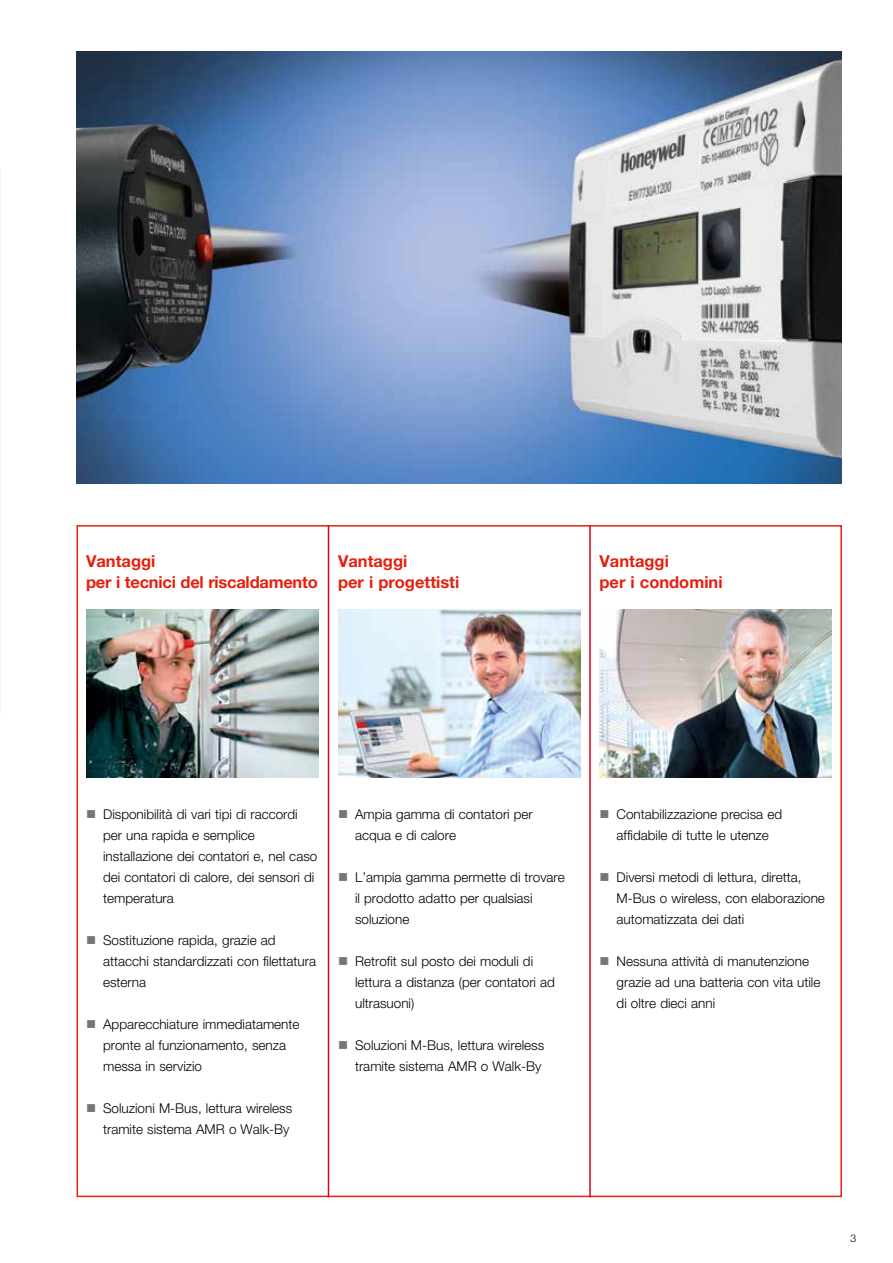
<style>
.page{position:relative;width:893px;height:1263px;background:#fff}
.page>*{position:absolute;margin:0;border:0;box-sizing:border-box;transform-origin:0 0}
.t1{font:700 16.5px/21px "Helvetica Neue";color:#e4200e}
.t2{font:300 13.5px/21px "Helvetica Neue";color:#000}
.t3{font:300 10.5px "Helvetica Neue";color:#000}
.s1{color:#70777a}
</style>
<div class="page">
<hr style="left:328px;top:525px;width:1px;height:672px;background:#e30018">
<hr style="left:589px;top:525px;width:2px;height:672px;background:#e30018">
<img style="left:338px;top:609px;width:242px;height:168px">
<img style="left:600px;top:609px;width:231px;height:168px">
<img style="left:86px;top:609px;width:233px;height:168px">
<img style="left:0;top:168px;width:1px;height:546px">
<img style="left:77px;top:51px;width:765px;height:432px">
<p class="t1" style="left:86px;top:550px;width:233px">Vantaggi<br>per i tecnici del riscaldamento</p>
<p class="t1" style="left:338px;top:550px;width:123px">Vantaggi<br>per i progettisti</p>
<p class="t1" style="left:600px;top:550px;width:125px">Vantaggi<br>per i condomini</p>
<p class="t2" style="left:103px;top:803px;width:216px;text-indent:-17px"><span class="s1">■</span> Disponibilità di vari tipi di raccordi per una rapida e semplice installazione dei contatori e, nel caso dei contatori di calore, dei sensori di temperatura</p>
<p class="t2" style="left:103px;top:929px;width:214px;text-indent:-17px"><span class="s1">■</span> Sostituzione rapida, grazie ad attacchi standardizzati con filettatura esterna</p>
<p class="t2" style="left:103px;top:1013px;width:198px;text-indent:-17px"><span class="s1">■</span> Apparecchiature immediatamente pronte al funzionamento, senza messa in servizio</p>
<p class="t2" style="left:86px;top:1097px;width:208px;text-align:right"><span class="s1">■</span> Soluzioni M-Bus, lettura wireless tramite sistema AMR o Walk-By</p>
<p class="t2" style="left:355px;top:803px;width:179px;text-indent:-17px"><span class="s1">■</span> Ampia gamma di contatori per acqua e di calore</p>
<p class="t2" style="left:355px;top:866px;width:211px;text-indent:-17px"><span class="s1">■</span> L’ampia gamma permette di trovare il prodotto adatto per qualsiasi soluzione</p>
<p class="t2" style="left:355px;top:950px;width:201px;text-indent:-17px"><span class="s1">■</span> Retrofit sul posto dei moduli di lettura a distanza (per contatori ad ultrasuoni)</p>
<p class="t2" style="left:338px;top:1034px;width:208px;text-align:right"><span class="s1">■</span> Soluzioni M-Bus, lettura wireless tramite sistema AMR o Walk-By</p>
<p class="t2" style="left:600px;top:803px;width:184px;text-align:center"><span class="s1">■</span> Contabilizzazione precisa ed affidabile di tutte le utenze</p>
<p class="t2" style="left:617px;top:866px;width:210px;text-indent:-17px"><span class="s1">■</span> Diversi metodi di lettura, diretta,<br>M-Bus o wireless, con elaborazione automatizzata dei dati</p>
<p class="t2" style="left:617px;top:950px;width:205px;text-indent:-17px"><span class="s1">■</span> Nessuna attività di manutenzione grazie ad una batteria con vita utile di oltre dieci anni</p>
<p class="t3" style="left:850px;top:1232px;width:7px">3</p>
</div>
